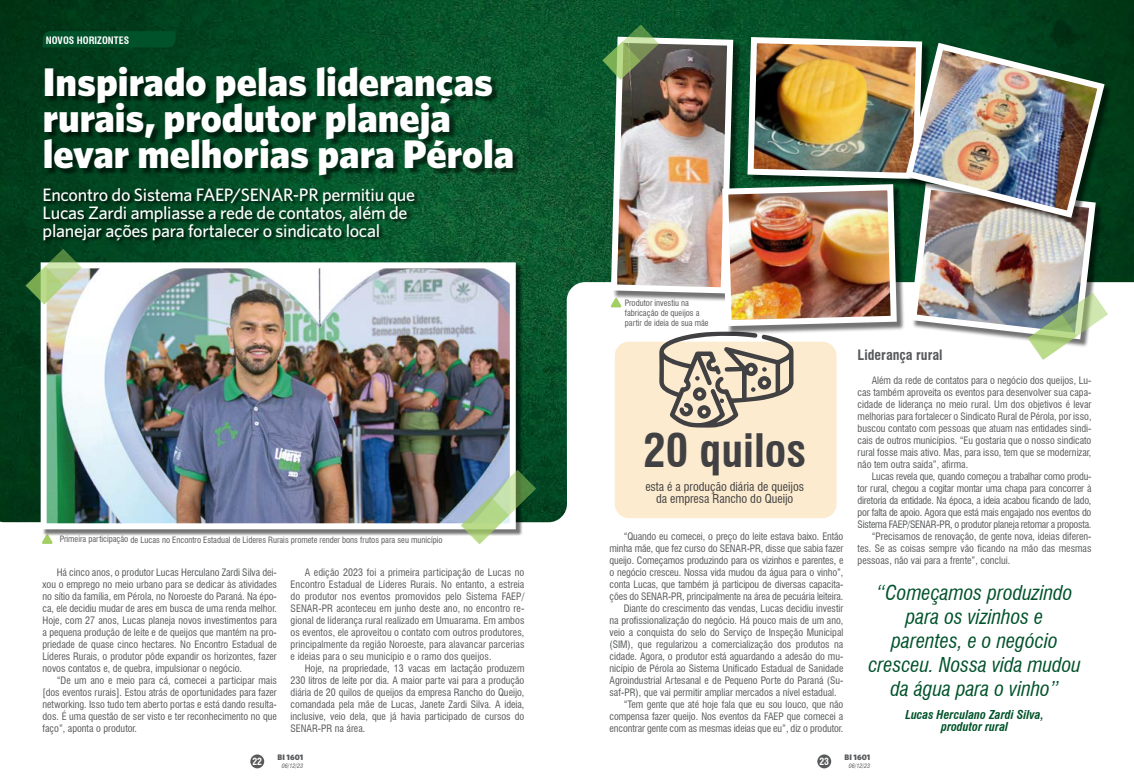
<style>
.page{position:relative;width:1134px;height:780px;background:#fff}
.page>*{position:absolute;margin:0;border:0;box-sizing:border-box;transform-origin:0 0}
.t1{font:700 condensed 45px "Swiss 721 BT";color:#414042}
.t2{font:900 40px/36px "Whitney HTF";color:#fff}
.t3{font:italic condensed 20px/24px "Swiss 721 BT";color:#00522a;text-align:center}
.t4{font:500 18px/18px "Whitney HTF";letter-spacing:-.015em;color:#fff}
.t5{font:700 condensed 14px "Swiss 721 BT";color:#58595b}
.t6{font:condensed 12px/12px "Swiss 721 BT";color:#414042;text-align:center}
.t7{font:italic 700 condensed 12px/12.5px "Swiss 721 BT";color:#00522a;text-align:center}
.t8{font:condensed 10px/12px "Swiss 721 BT";color:#58595b;text-align:justify}
.t9{font:condensed 10px "Swiss 721 BT";letter-spacing:-.02em;color:#58595b}
.t10{font:700 condensed 10px "Swiss 721 BT";color:#fff}
.t11{font:700 condensed 9.6px "Swiss 721 BT";color:#fff}
.t12{font:condensed 8.5px/10.2px "Swiss 721 BT";letter-spacing:-.005em;color:#58595b}
.t13{font:900 8px "Whitney HTF";color:#58595b}
.t14{font:italic condensed 6px "Swiss 721 BT";color:#58595b}
</style>
<div class="page">
<div style="left:250px;top:754px;width:14px;height:14px;background:#58595b;border-radius:50%"></div>
<div style="left:817px;top:754px;width:14px;height:14px;background:#58595b;border-radius:50%"></div>
<img style="left:0;top:0;width:1134px;height:522px">
<div style="left:46px;top:69px;width:473px;height:113px;background:#000;opacity:.55"></div>
<div style="left:43px;top:31px;width:132px;height:16px;background:#00522a"></div>
<div style="left:43px;top:188px;width:376px;height:57px;background:#000;opacity:.75"></div>
<svg style="left:42px;top:535px;width:11px;height:9px"></svg>
<div style="left:42px;top:264px;width:481px;height:271px;background:#000;opacity:.55"></div>
<img style="left:48px;top:269px;width:461px;height:253px">
<div style="left:41px;top:262px;width:475px;height:267px;border:6px solid #fff"></div>
<svg style="left:25px;top:249px;width:57px;height:55px;background:#7da074"></svg>
<svg style="left:461px;top:469px;width:75px;height:75px"></svg>
<div style="left:615px;top:341px;width:222px;height:177px;background:#fcebce;border-radius:14px"></div>
<div style="left:907px;top:45px;width:206px;height:181px;background:#003c18"></div>
<img style="left:602px;top:24px;width:506px;height:403px">
<p class="t10" style="left:46px;top:34px;width:85px">NOVOS HORIZONTES</p>
<h2 class="t2" style="left:43px;top:63px;width:473px">Inspirado pelas lideranças rurais, produtor planeja levar melhorias para Pérola</h2>
<h3 class="t4" style="left:43px;top:185px;width:374px">Encontro do Sistema FAEP/SENAR-PR permitiu que<br>Lucas Zardi ampliasse a rede de contatos, além de planejar ações para fortalecer o sindicato local</h3>
<p class="t12" style="left:625px;top:297px;width:85px">Produtor investiu na fabricação de queijos a partir de ideia de sua mãe</p>
<h1 class="t1" style="left:643px;top:424px;width:164px">20 quilos</h1>
<p class="t6" style="left:645px;top:480px;width:160px">esta é a produção diária de queijos da empresa Rancho do Queijo</p>
<p class="t12" style="left:60px;top:534px;width:384px">Primeira participação de Lucas no Encontro Estadual de Líderes Rurais promete render bons frutos para seu município</p>
<p class="t8" style="left:624px;top:530px;width:221px">“Quando eu comecei, o preço do leite estava baixo. Então</p>
<p class="t8" style="left:609px;top:542px;width:235px">minha mãe, que fez curso do SENAR-PR, disse que sabia fazer</p>
<p class="t8" style="left:609px;top:554px;width:235px">queijo. Começamos produzindo para os vizinhos e parentes, e</p>
<p class="t8" style="left:609px;top:566px;width:235px">o negócio cresceu. Nossa vida mudou da água para o vinho”,</p>
<p class="t8" style="left:609px;top:578px;width:235px">conta Lucas, que também já participou de diversas capacita-</p>
<p class="t8" style="left:609px;top:590px;width:235px">ções do SENAR-PR, principalmente na área de pecuária leiteira.</p>
<p class="t8" style="left:624px;top:602px;width:221px">Diante do crescimento das vendas, Lucas decidiu investir</p>
<p class="t8" style="left:609px;top:614px;width:235px">na profissionalização do negócio. Há pouco mais de um ano,</p>
<p class="t8" style="left:609px;top:626px;width:235px">veio a conquista do selo do Serviço de Inspeção Municipal</p>
<p class="t8" style="left:609px;top:638px;width:235px">(SIM), que regularizou a comercialização dos produtos na</p>
<p class="t8" style="left:609px;top:650px;width:235px">cidade. Agora, o produtor está aguardando a adesão do mu-</p>
<p class="t8" style="left:609px;top:662px;width:235px">nicípio de Pérola ao Sistema Unificado Estadual de Sanidade</p>
<p class="t8" style="left:609px;top:674px;width:235px">Agroindustrial Artesanal e de Pequeno Porte do Paraná (Su-</p>
<p class="t8" style="left:609px;top:686px;width:229px">saf-PR), que vai permitir ampliar mercados a nível estadual.</p>
<p class="t8" style="left:624px;top:698px;width:221px">“Tem gente que até hoje fala que eu sou louco, que não</p>
<p class="t8" style="left:609px;top:710px;width:235px">compensa fazer queijo. Nos eventos da FAEP que comecei a</p>
<p class="t8" style="left:609px;top:722px;width:235px">encontrar gente com as mesmas ideias que eu”, diz o produtor.</p>
<p class="t8" style="left:43px;top:566px;width:236px;text-indent:14px">Há cinco anos, o produtor Lucas Herculano Zardi Silva dei&shy;xou o emprego no meio urbano para se dedicar às atividades no sítio da família, em Pérola, no Noroeste do Paraná. Na épo&shy;ca, ele decidiu mudar de ares em busca de uma renda melhor.<br>Hoje, com 27 anos, Lucas planeja novos investimentos para a pequena produção de leite e de queijos que mantém na pro&shy;priedade de quase cinco hectares. No Encontro Estadual de Líderes Rurais, o produtor pôde expandir os horizontes, fazer novos contatos e, de quebra, impulsionar o negócio.</p>
<p class="t8" style="left:43px;top:674px;width:236px;text-indent:14px">“De um ano e meio para cá, comecei a participar mais [dos eventos rurais]. Estou atrás de oportunidades para fazer networking. Isso tudo tem aberto portas e está dando resulta&shy;dos. É uma questão de ser visto e ter reconhecimento no que faço”, aponta o produtor.</p>
<p class="t8" style="left:291px;top:566px;width:235px;text-indent:14px">A edição 2023 foi a primeira participação de Lucas no Encontro Estadual de Líderes Rurais. No entanto, a estreia do produtor nos eventos promovidos pelo Sistema FAEP/ SENAR-PR aconteceu em junho deste ano, no encontro re&shy;gional de liderança rural realizado em Umuarama. Em ambos os eventos, ele aproveitou o contato com outros produtores, principalmente da região Noroeste, para alavancar parcerias e ideias para o seu município e o ramo dos queijos.</p>
<p class="t8" style="left:291px;top:662px;width:235px;text-indent:14px">Hoje, na propriedade, 13 vacas em lactação produzem 230 litros de leite por dia. A maior parte vai para a produção diária de 20 quilos de queijos da empresa Rancho do Queijo, comandada pela mãe de Lucas, Janete Zardi Silva. A ideia, inclusive, veio dela, que já havia participado de cursos do SENAR-PR na área.</p>
<h3 class="t5" style="left:857px;top:347px;width:87px">Liderança rural</h3>
<p class="t8" style="left:857px;top:374px;width:235px;text-indent:14px">Além da rede de contatos para o negócio dos queijos, Lu&shy;cas também aproveita os eventos para desenvolver sua capa&shy;cidade de liderança no meio rural. Um dos objetivos é levar melhorias para fortalecer o Sindicato Rural de Pérola, por isso, buscou contato com pessoas que atuam nas entidades sindi&shy;cais de outros municípios. “Eu gostaria que o nosso sindicato rural fosse mais ativo. Mas, para isso, tem que se modernizar, não tem outra saída”, afirma.</p>
<p class="t9" style="left:872px;top:470px;width:221px">Lucas revela que, quando começou a trabalhar como produ-</p>
<p class="t9" style="left:857px;top:482px;width:235px">tor rural, chegou a cogitar montar uma chapa para concorrer à</p>
<p class="t9" style="left:857px;top:494px;width:235px">diretoria da entidade. Na época, a ideia acabou ficando de lado,</p>
<p class="t9" style="left:857px;top:506px;width:235px">por falta de apoio. Agora que está mais engajado nos eventos do</p>
<p class="t9" style="left:857px;top:518px;width:235px">Sistema FAEP/SENAR-PR, o produtor planeja retomar a proposta.</p>
<p class="t8" style="left:872px;top:530px;width:221px">“Precisamos de renovação, de gente nova, ideias diferen-</p>
<p class="t8" style="left:857px;top:542px;width:235px">tes. Se as coisas sempre vão ficando na mão das mesmas</p>
<p class="t8" style="left:857px;top:554px;width:154px">pessoas, não vai para a frente”, conclui.</p>
<h3 class="t3" style="left:868px;top:581px;width:214px">“Começamos produzindo para os vizinhos e parentes, e o negócio cresceu. Nossa vida mudou da água para o vinho”</h3>
<p class="t7" style="left:906px;top:708px;width:140px">Lucas Herculano Zardi Silva, produtor rural</p>
<p class="t11" style="left:252px;top:755px;width:11px">22</p>
<p class="t13" style="left:278px;top:752px;width:27px">BI 1601</p>
<p class="t14" style="left:282px;top:762px;width:23px">06/12/23</p>
<p class="t11" style="left:819px;top:755px;width:11px">23</p>
<p class="t13" style="left:844px;top:752px;width:27px">BI 1601</p>
<p class="t14" style="left:849px;top:762px;width:23px">06/12/23</p>
</div>
